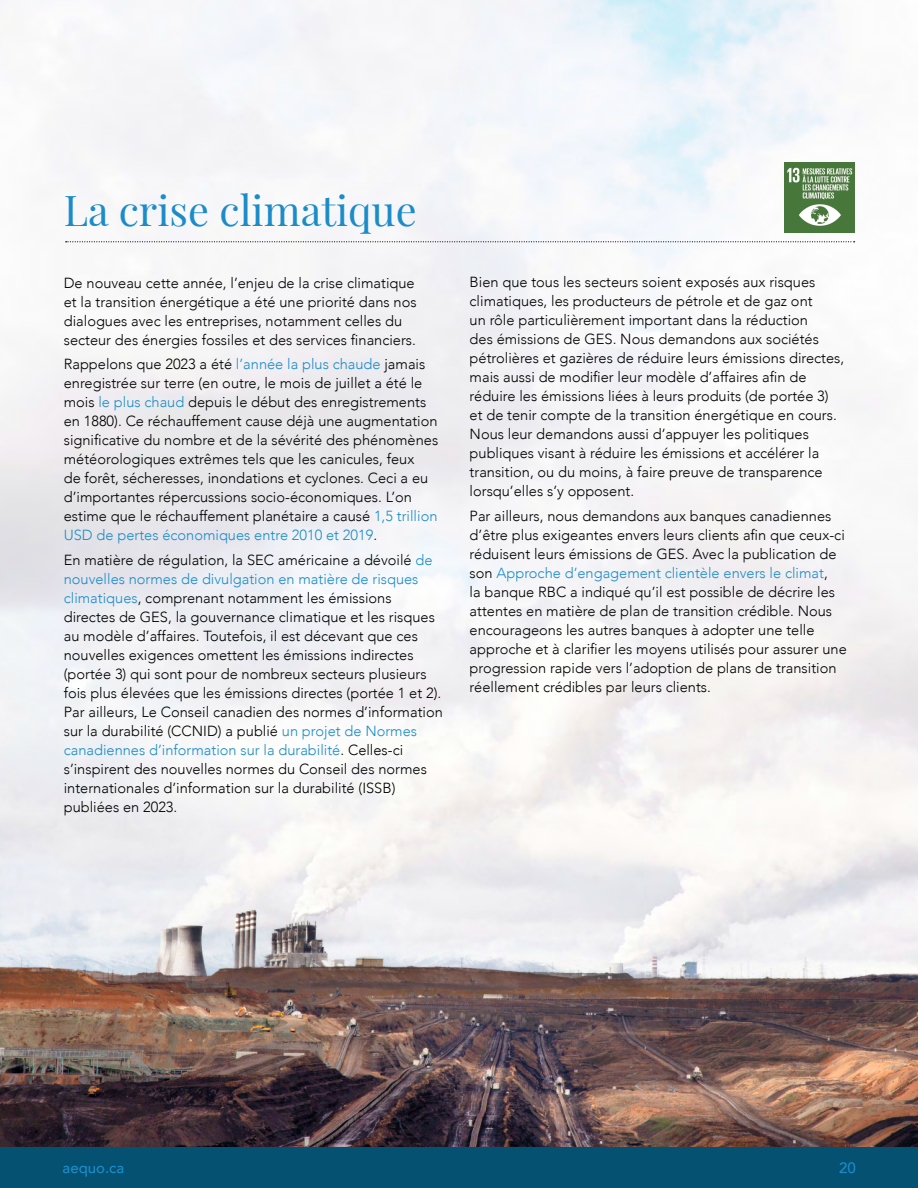
<style>
.page{position:relative;width:918px;height:1188px;background:#fff}
.page>*{position:absolute;margin:0;border:0;box-sizing:border-box;transform-origin:0 0}
.t1{font:41.55px "Playfair Display";color:#1c8cc9}
.t2{font:500 15px "Avenir";color:#1c8cc9}
.t3{font:300 14.7px/18.9px "Avenir";color:#000}
.s1{color:#1c8cc9}
</style>
<div class="page">
<img style="left:0;top:0;width:918px;height:1147px">
<svg style="left:66px;top:241px;width:789px;height:1px"></svg>
<img style="left:784px;top:163px;width:70px;height:69px">
<div style="left:0;top:1147px;width:918px;height:41px;background:#055172"></div>
<h1 class="t1" style="left:64px;top:178px;width:355px">La crise climatique</h1>
<p class="t3" style="left:64px;top:273px;width:354px">De nouveau cette année, l’enjeu de la crise climatique et la transition énergétique a été une priorité dans nos dialogues avec les entreprises, notamment celles du secteur des énergies fossiles et des services financiers.</p>
<p class="t3" style="left:64px;top:355px;width:376px">Rappelons que 2023 a été <span class="s1">l’année la plus chaude</span> jamais enregistrée sur terre (en outre, le mois de juillet a été le mois <span class="s1">le plus chaud</span> depuis le début des enregistrements en 1880). Ce réchauffement cause déjà une augmentation significative du nombre et de la sévérité des phénomènes météorologiques extrêmes tels que les canicules, feux<br>de forêt, sécheresses, inondations et cyclones. Ceci a eu d’importantes répercussions socio-économiques. L’on estime que le réchauffement planétaire a causé <span class="s1">1,5 trillion USD de pertes économiques entre 2010 et 2019</span>.</p>
<p class="t3" style="left:64px;top:551px;width:381px">En matière de régulation, la SEC américaine a dévoilé <span class="s1">de nouvelles normes de divulgation en matière de risques climatiques</span>, comprenant notamment les émissions directes de GES, la gouvernance climatique et les risques au modèle d’affaires. Toutefois, il est décevant que ces nouvelles exigences omettent les émissions indirectes (portée 3) qui sont pour de nombreux secteurs plusieurs fois plus élevées que les émissions directes (portée 1 et 2).<br>Par ailleurs, Le Conseil canadien des normes d’information sur la durabilité (CCNID) a publié <span class="s1">un projet de Normes canadiennes d’information sur la durabilité</span>. Celles-ci s’inspirent des nouvelles normes du Conseil des normes internationales d’information sur la durabilité (ISSB) publiées en 2023.</p>
<p class="t3" style="left:470px;top:273px;width:376px">Bien que tous les secteurs soient exposés aux risques climatiques, les producteurs de pétrole et de gaz ont<br>un rôle particulièrement important dans la réduction<br>des émissions de GES. Nous demandons aux sociétés pétrolières et gazières de réduire leurs émissions directes, mais aussi de modifier leur modèle d’affaires afin de réduire les émissions liées à leurs produits (de portée 3) et de tenir compte de la transition énergétique en cours.<br>Nous leur demandons aussi d’appuyer les politiques publiques visant à réduire les émissions et accélérer la transition, ou du moins, à faire preuve de transparence lorsqu’elles s’y opposent.</p>
<p class="t3" style="left:470px;top:507px;width:379px">Par ailleurs, nous demandons aux banques canadiennes d’être plus exigeantes envers leurs clients afin que ceux-ci réduisent leurs émissions de GES. Avec la publication de son <span class="s1">Approche d’engagement clientèle envers le climat</span>,<br>la banque RBC a indiqué qu’il est possible de décrire les attentes en matière de plan de transition crédible. Nous encourageons les autres banques à adopter une telle approche et à clarifier les moyens utilisés pour assurer une progression rapide vers l’adoption de plans de transition réellement crédibles par leurs clients.</p>
<p class="t2" style="left:63px;top:1155px;width:63px">aequo.ca</p>
<p class="t2" style="left:839px;top:1155px;width:18px">20</p>
</div>
